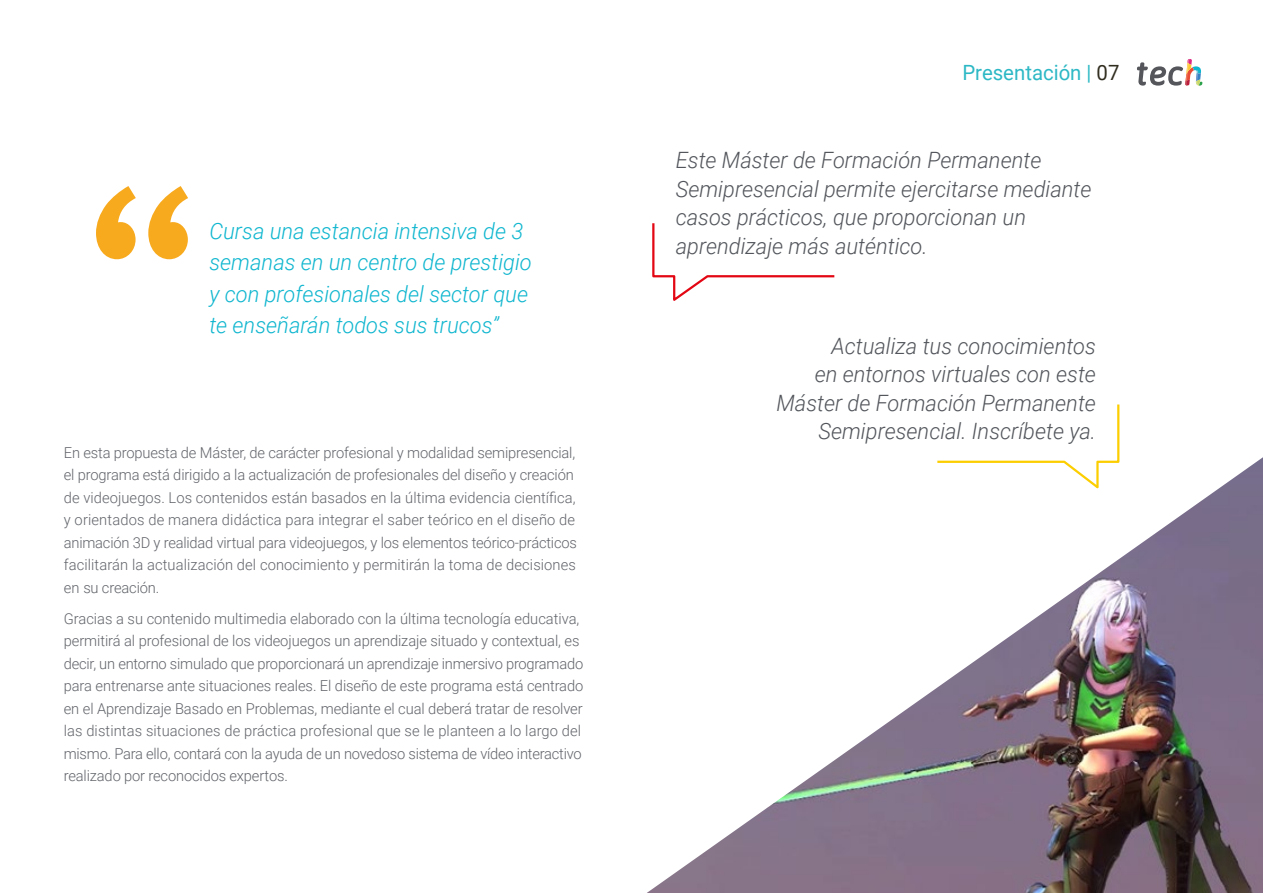
<style>
.page{position:relative;width:1263px;height:893px;background:#fff}
.page>*{position:absolute;margin:0;border:0;box-sizing:border-box;transform-origin:0 0}
.t1{font:italic 300 22.5px/28.5px "Roboto";color:#52555b}
.t2{font:italic 300 22.5px/31.5px "Roboto";color:#0fb6cf}
.t3{font:21px "Roboto";color:#2db8c5}
.t4{font:300 15px/22.5px "Roboto";letter-spacing:-.005em;color:#61646a}
.s1{color:#312e20}
</style>
<div class="page">
<svg style="left:96px;top:186px;width:92px;height:73px"></svg>
<img style="left:647px;top:457px;width:616px;height:436px">
<svg style="left:652px;top:223px;width:183px;height:78px"></svg>
<svg style="left:935px;top:404px;width:185px;height:88px"></svg>
<svg style="left:1137px;top:59px;width:65px;height:27px"></svg>
<h1 class="t2" style="left:209px;top:214px;width:324px">Cursa una estancia intensiva de 3 semanas en un centro de prestigio y con profesionales del sector que te enseñarán todos sus trucos”</h1>
<p class="t4" style="left:64px;top:441px;width:515px">En esta propuesta de Máster, de carácter profesional y modalidad semipresencial, el programa está dirigido a la actualización de profesionales del diseño y creación de videojuegos. Los contenidos están basados en la última evidencia científica, y orientados de manera didáctica para integrar el saber teórico en el diseño de animación 3D y realidad virtual para videojuegos, y los elementos teórico-prácticos facilitarán la actualización del conocimiento y permitirán la toma de decisiones en su creación.</p>
<p class="t4" style="left:64px;top:607px;width:521px">Gracias a su contenido multimedia elaborado con la última tecnología educativa, permitirá al profesional de los videojuegos un aprendizaje situado y contextual, es decir, un entorno simulado que proporcionará un aprendizaje inmersivo programado para entrenarse ante situaciones reales. El diseño de este programa está centrado en el Aprendizaje Basado en Problemas, mediante el cual deberá tratar de resolver las distintas situaciones de práctica profesional que se le planteen a lo largo del mismo. Para ello, contará con la ayuda de un novedoso sistema de vídeo interactivo realizado por reconocidos expertos.</p>
<h2 class="t3" style="left:962px;top:57px;width:159px">Presentación | <span class="s1">07</span></h2>
<h1 class="t1" style="left:676px;top:145px;width:417px">Este Máster de Formación Permanente Semipresencial permite ejercitarse mediante casos prácticos, que proporcionan un aprendizaje más auténtico.</h1>
<h1 class="t1" style="left:776px;top:331px;width:321px;text-align:right">Actualiza tus conocimientos<br>en entornos virtuales con este<br>Máster de Formación Permanente<br>Semipresencial. Inscríbete ya.</h1>
</div>
